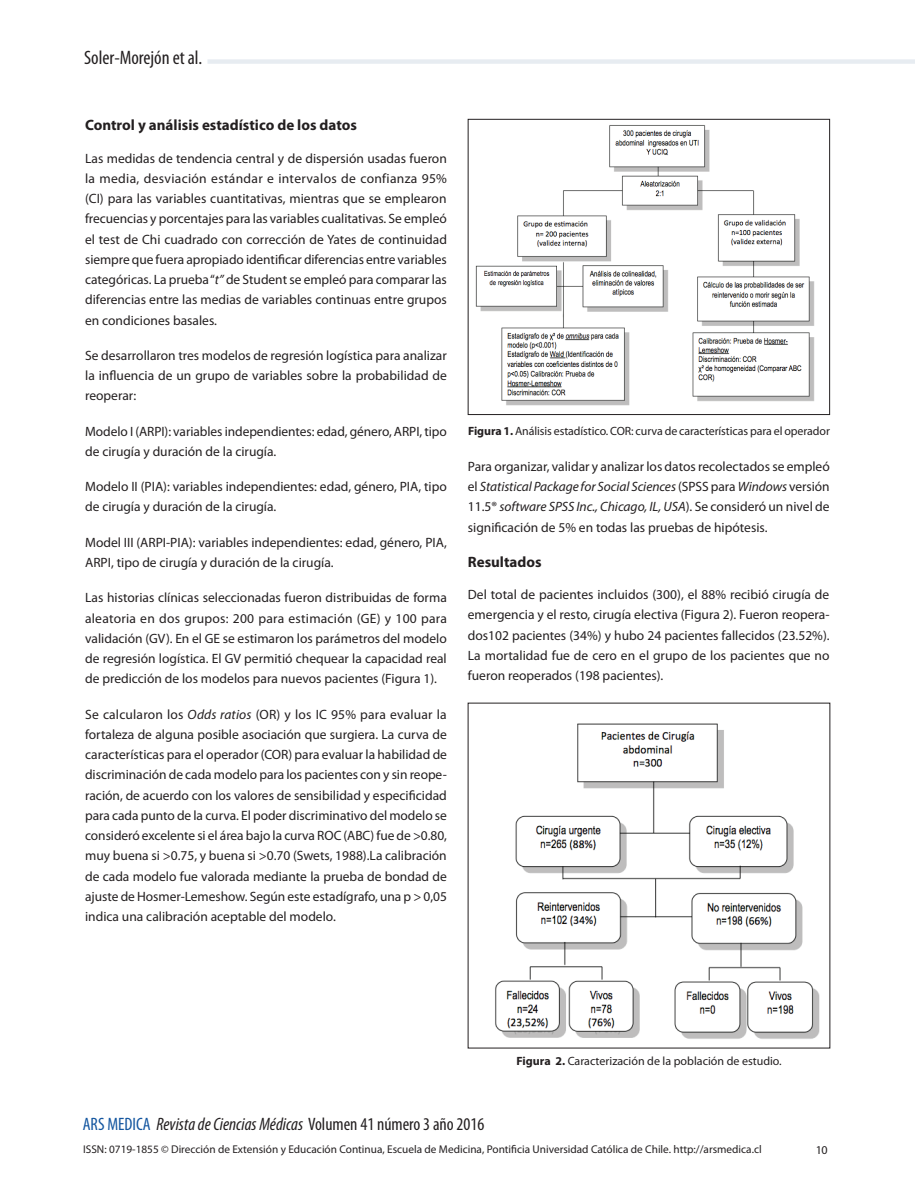
<style>
.page{position:relative;width:915px;height:1191px;background:#fff}
.page>*{position:absolute;margin:0;border:0;box-sizing:border-box;transform-origin:0 0}
.t1{font:condensed 19.5px "Myriad Pro";color:#231f20}
.t2{font:italic condensed 18px "Myriad Pro";color:#231f20}
.t3{font:700 15px "Myriad Pro";color:#231f20}
.t4{font:13.5px/20.2px "Myriad Pro";color:#231f20;text-align:justify}
.t5{font:12px "Myriad Pro";letter-spacing:-.005em;color:#231f20}
.t6{font:11.25px "Myriad Pro";color:#231f20}
.s1{font-style:italic}
.s2{font-weight:700}
.s3{font-style:normal;color:#13559f}
.s4{font-style:normal}
</style>
<div class="page">
<div style="left:207px;top:59px;width:707px;height:5px;background:#e7ecf1"></div>
<img style="left:475px;top:125px;width:340px;height:281px">
<div style="left:468px;top:119px;width:361px;height:296px;border:1px solid #231f20"></div>
<img style="left:495px;top:723px;width:325px;height:316px">
<h1 class="t1" style="left:84px;top:47px;width:120px">Soler-Morejón et al.</h1>
<p class="t3" style="left:85px;top:115px;width:273px">Control y análisis estadístico de los datos</p>
<p class="t4" style="left:85px;top:148px;width:363px">Las medidas de tendencia central y de dispersión usadas fueron la media, desviación estándar e intervalos de confianza 95% (CI) para las variables cuantitativas, mientras que se emplearon frecuencias y porcentajes para las variables cualitativas. Se empleó el test de Chi cuadrado con corrección de Yates de continuidad siempre que fuera apropiado identificar diferencias entre variables categóricas. La prueba “<span class="s1">t”</span> de Student se empleó para comparar las diferencias entre las medias de variables continuas entre grupos en condiciones basales.</p>
<p class="t4" style="left:85px;top:345px;width:363px">Se desarrollaron tres modelos de regresión logística para analizar la influencia de un grupo de variables sobre la probabilidad de reoperar:</p>
<p class="t4" style="left:85px;top:421px;width:363px">Modelo I (ARPI): variables independientes: edad, género, ARPI, tipo de cirugía y duración de la cirugía.</p>
<p class="t4" style="left:85px;top:476px;width:363px">Modelo II (PIA): variables independientes: edad, género, PIA, tipo de cirugía y duración de la cirugía.</p>
<p class="t4" style="left:85px;top:532px;width:363px">Model III (ARPI-PIA): variables independientes: edad, género, PIA,<br>ARPI, tipo de cirugía y duración de la cirugía.</p>
<p class="t4" style="left:85px;top:587px;width:363px">Las historias clínicas seleccionadas fueron distribuidas de forma aleatoria en dos grupos: 200 para estimación (GE) y 100 para validación (GV). En el GE se estimaron los parámetros del modelo de regresión logística. El GV permitió chequear la capacidad real de predicción de los modelos para nuevos pacientes (Figura 1).</p>
<p class="t4" style="left:85px;top:703px;width:363px">Se calcularon los <span class="s1">Odds ratios</span> (OR) y los IC 95% para evaluar la fortaleza de alguna posible asociación que surgiera. La curva de características para el operador (COR) para evaluar la habilidad de discriminación de cada modelo para los pacientes con y sin reope&shy;ración, de acuerdo con los valores de sensibilidad y especificidad para cada punto de la curva. El poder discriminativo del modelo se consideró excelente si el área bajo la curva ROC (ABC) fue de &gt;0.80, muy buena si &gt;0.75, y buena si &gt;0.70 (Swets, 1988).La calibración de cada modelo fue valorada mediante la prueba de bondad de ajuste de Hosmer-Lemeshow. Según este estadígrafo, una p &gt; 0,05 indica una calibración aceptable del modelo.</p>
<p class="t5" style="left:468px;top:424px;width:363px"><span class="s2">Figura 1.</span> Análisis estadístico. COR: curva de características para el operador</p>
<p class="t4" style="left:467px;top:456px;width:363px">Para organizar, validar y analizar los datos recolectados se empleó el <span class="s1">Statistical Package for Social Sciences</span> (SPSS para <span class="s1">Windows</span> versión 11.5® <span class="s1">software SPSS Inc., Chicago, IL, USA</span>). Se consideró un nivel de significación de 5% en todas las pruebas de hipótesis.</p>
<p class="t3" style="left:467px;top:552px;width:75px">Resultados</p>
<p class="t4" style="left:467px;top:584px;width:363px">Del total de pacientes incluidos (300), el 88% recibió cirugía de emergencia y el resto, cirugía electiva (Figura 2). Fueron reopera&shy;dos102 pacientes (34%) y hubo 24 pacientes fallecidos (23.52%).<br>La mortalidad fue de cero en el grupo de los pacientes que no fueron reoperados (198 pacientes).</p>
<p class="t5" style="left:516px;top:1053px;width:266px"><span class="s2">Figura 2.</span> Caracterización de la población de estudio.</p>
<h2 class="t2" style="left:83px;top:1113px;width:403px"><span class="s3">ARS MEDICA</span> Revista de Ciencias Médicas <span class="s4">Volumen 41 número 3 año 2016</span></h2>
<p class="t6" style="left:83px;top:1141px;width:679px">ISSN: 0719-1855 © Dirección de Extensión y Educación Continua, Escuela de Medicina, Pontificia Universidad Católica de Chile. http://arsmedica.cl</p>
<p class="t5" style="left:815px;top:1142px;width:13px">10</p>
</div>
